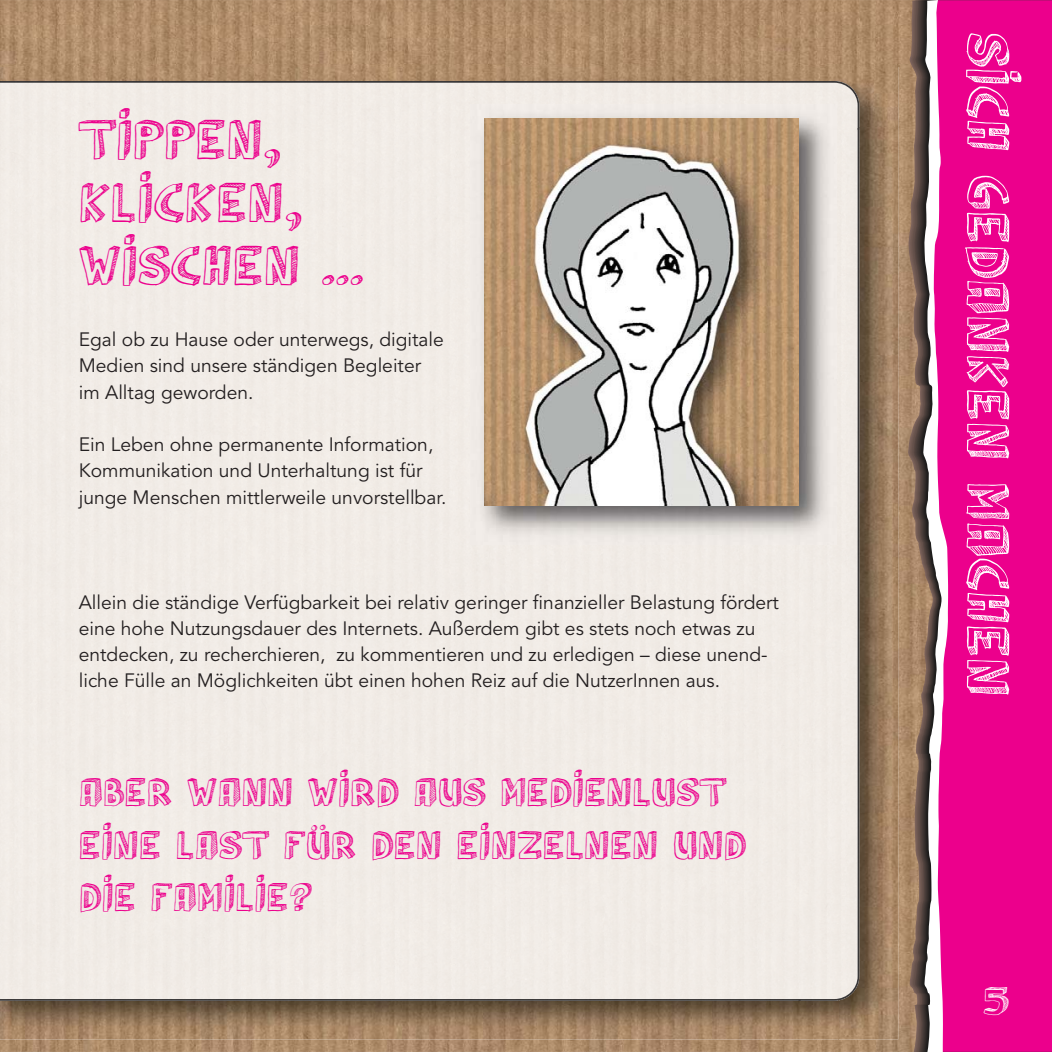
<style>
.page{position:relative;width:1052px;height:1052px;background:#fff}
.page>*{position:absolute;margin:0;border:0;box-sizing:border-box;transform-origin:0 0}
.t1{font:52.5px "Cul De Sac";color:#fff}
.t2{font:49px/63px "Cul De Sac";color:#ec008c}
.t3{font:35px/52.5px "Cul De Sac";color:#ec008c}
.t4{font:35px "Cul De Sac";color:#fff}
.t5{font:19.25px/26.2px "Avenir LT Std";color:#231f20}
</style>
<div class="page">
<img style="left:0;top:0;width:907px;height:1052px">
<img style="left:0;top:67px;width:898px;height:60px">
<img style="left:839px;top:127px;width:59px;height:912px">
<img style="left:0;top:1000px;width:839px;height:39px">
<div style="left:0;top:83px;width:489px;height:916px;background:#f1ece6"></div>
<div style="left:489px;top:83px;width:368px;height:47px;background:#f1ece6"></div>
<div style="left:798px;top:130px;width:59px;height:869px;background:#f1ebe6"></div>
<div style="left:489px;top:544px;width:309px;height:455px;background:#f1ebe6"></div>
<img style="left:834px;top:81px;width:25px;height:25px">
<img style="left:834px;top:976px;width:25px;height:24px">
<img style="left:0;top:999px;width:800px;height:1px">
<img style="left:471px;top:105px;width:366px;height:439px">
<img style="left:485px;top:119px;width:313px;height:386px">
<div style="left:948px;top:0;width:104px;height:1052px;background:#ec008c"></div>
<svg style="left:907px;top:0;width:41px;height:1052px"></svg>
<h2 class="t2" style="left:79px;top:112px;width:287px">TIPPEN,<br>KLICKEN,<br>WISCHEN …</h2>
<p class="t5" style="left:79px;top:327px;width:367px">Egal ob zu Hause oder unterwegs, digitale<br>Medien sind unsere ständigen Begleiter im Alltag geworden.</p>
<p class="t5" style="left:79px;top:432px;width:369px">Ein Leben ohne permanente Information,<br>Kommunikation und Unterhaltung ist für junge Menschen mittlerweile unvorstellbar.</p>
<p class="t5" style="left:79px;top:590px;width:701px">Allein die ständige Verfügbarkeit bei relativ geringer finanzieller Belastung fördert eine hohe Nutzungsdauer des Internets. Außerdem gibt es stets noch etwas zu entdecken, zu recherchieren, zu kommentieren und zu erledigen – diese unend&shy;liche Fülle an Möglichkeiten übt einen hohen Reiz auf die NutzerInnen aus.</p>
<h3 class="t3" style="left:79px;top:769px;width:669px">ABER WANN WIRD AUS MEDIENLUST<br>EINE LAST FÜR DEN EINZELNEN UND<br>DIE FAMILIE?</h3>
<h1 class="t1" style="left:1019px;top:32px;width:666px;rotate:90deg">SICH GEDANKEN MACHEN</h1>
<h3 class="t4" style="left:982px;top:979px;width:29px">5</h3>
</div>
